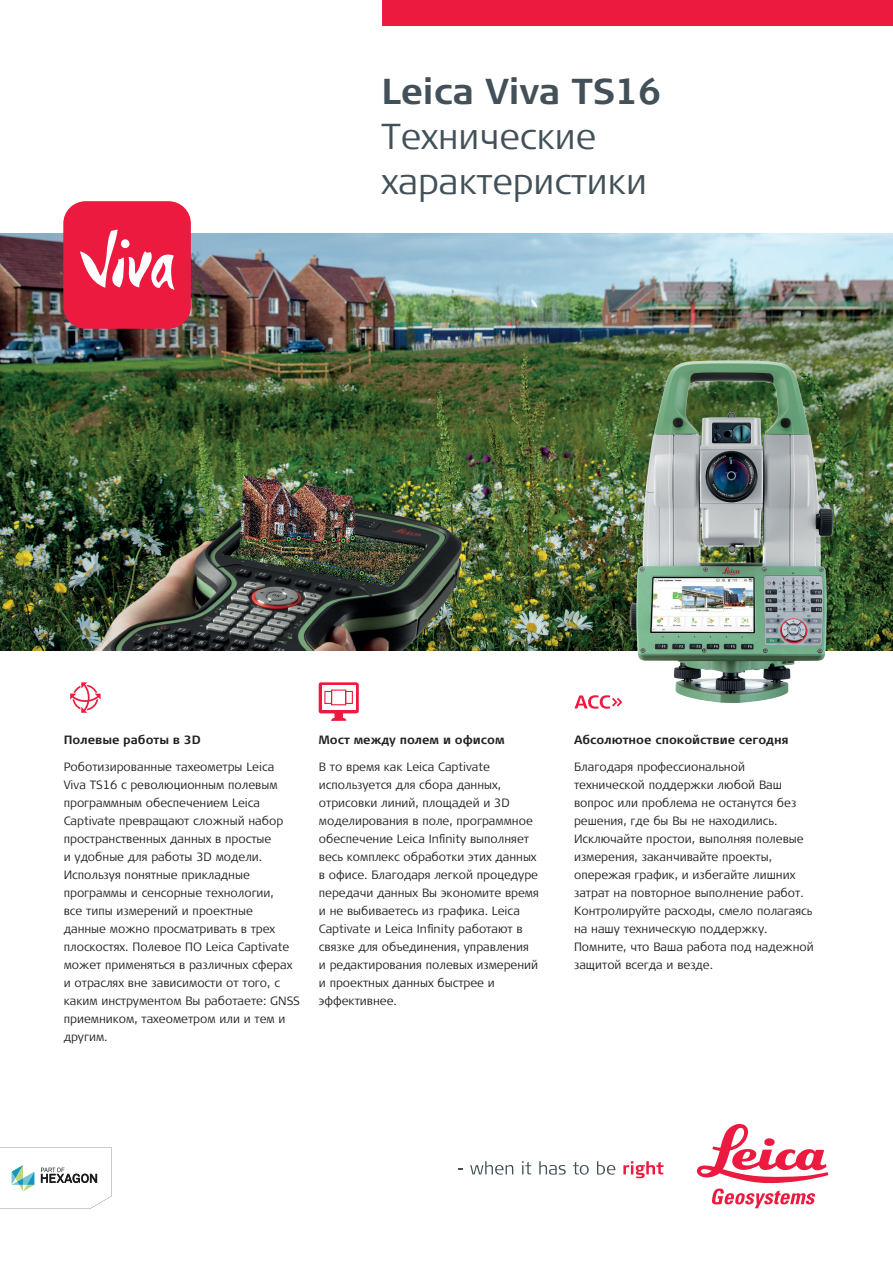
<style>
.page{position:relative;width:893px;height:1263px;background:#fff}
.page>*{position:absolute;margin:0;border:0;box-sizing:border-box;transform-origin:0 0}
.t1{font:300 36px/45px "Signa Pro";color:#425159}
.t2{font:700 36px "Signa Pro";color:#425159}
.t3{font:300 12px/18px "Signa Pro";color:#231f20}
.t4{font:700 12px "Signa Pro";color:#231f20}
</style>
<div class="page">
<div style="left:383px;top:0;width:510px;height:26px;background:#ed1a40"></div>
<svg style="left:0;top:1147px;width:112px;height:62px"></svg>
<svg style="left:470px;top:1161px;width:43px;height:14px"></svg>
<svg style="left:522px;top:1161px;width:9px;height:13px"></svg>
<svg style="left:539px;top:1161px;width:27px;height:13px"></svg>
<svg style="left:573px;top:1162px;width:16px;height:13px"></svg>
<svg style="left:597px;top:1161px;width:18px;height:14px"></svg>
<svg style="left:623px;top:1161px;width:40px;height:17px"></svg>
<svg style="left:697px;top:1123px;width:131px;height:85px"></svg>
<img style="left:0;top:234px;width:893px;height:417px">
<div style="left:63px;top:201px;width:128px;height:128px;background:#ed1a40;border-radius:22px"></div>
<svg style="left:80px;top:229px;width:95px;height:61px"></svg>
<div style="left:121px;top:239px;width:9px;height:9px;background:#fff;border-radius:50%"></div>
<img style="left:626px;top:349px;width:227px;height:354px">
<svg style="left:70px;top:682px;width:31px;height:31px"></svg>
<svg style="left:319px;top:682px;width:40px;height:39px"></svg>
<div style="left:322px;top:686px;width:33px;height:24px;background:#fff"></div>
<div style="left:331px;top:689px;width:15px;height:16px;border:1px solid #ed1a40"></div>
<div style="left:324px;top:691px;width:8px;height:13px;border:1px solid #ed1a40"></div>
<div style="left:345px;top:691px;width:8px;height:13px;border:1px solid #ed1a40"></div>
<svg style="left:574px;top:695px;width:48px;height:14px"></svg>
<p class="t2" style="left:381px;top:66px;width:281px">Leica Viva TS16</p>
<p class="t1" style="left:381px;top:112px;width:267px">Технические характеристики</p>
<p class="t4" style="left:64px;top:732px;width:138px">Полевые работы в 3D</p>
<p class="t3" style="left:64px;top:757px;width:238px">Роботизированные тахеометры Leica<br>Viva TS16 с революционным полевым программным обеспечением Leica Captivate превращают сложный набор пространственных данных в простые<br>и удобные для работы 3D модели.<br>Используя понятные прикладные программы и сенсорные технологии,<br>все типы измерений и проектные<br>данные можно просматривать в трех плоскостях. Полевое ПО Leica Captivate может применяться в различных сферах и отраслях вне зависимости от того, с каким инструментом Вы работаете: GNSS приемником, тахеометром или и тем и другим.</p>
<p class="t4" style="left:319px;top:732px;width:187px">Мост между полем и офисом</p>
<p class="t3" style="left:319px;top:757px;width:222px">В то время как Leica Captivate используется для сбора данных, отрисовки линий, площадей и 3D моделирования в поле, программное обеспечение Leica Infinity выполняет весь комплекс обработки этих данных в офисе. Благодаря легкой процедуре передачи данных Вы экономите время и не выбиваетесь из графика. Leica Captivate и Leica Infinity работают в связке для объединения, управления<br>и редактирования полевых измерений и проектных данных быстрее и эффективнее.</p>
<p class="t4" style="left:574px;top:732px;width:216px">Абсолютное спокойствие сегодня</p>
<p class="t3" style="left:574px;top:757px;width:241px">Благодаря профессиональной технической поддержки любой Ваш вопрос или проблема не останутся без решения, где бы Вы не находились.<br>Исключайте простои, выполняя полевые измерения, заканчивайте проекты, опережая график, и избегайте лишних затрат на повторное выполнение работ.<br>Контролируйте расходы, смело полагаясь на нашу техническую поддержку.<br>Помните, что Ваша работа под надежной защитой всегда и везде.</p>
</div>
